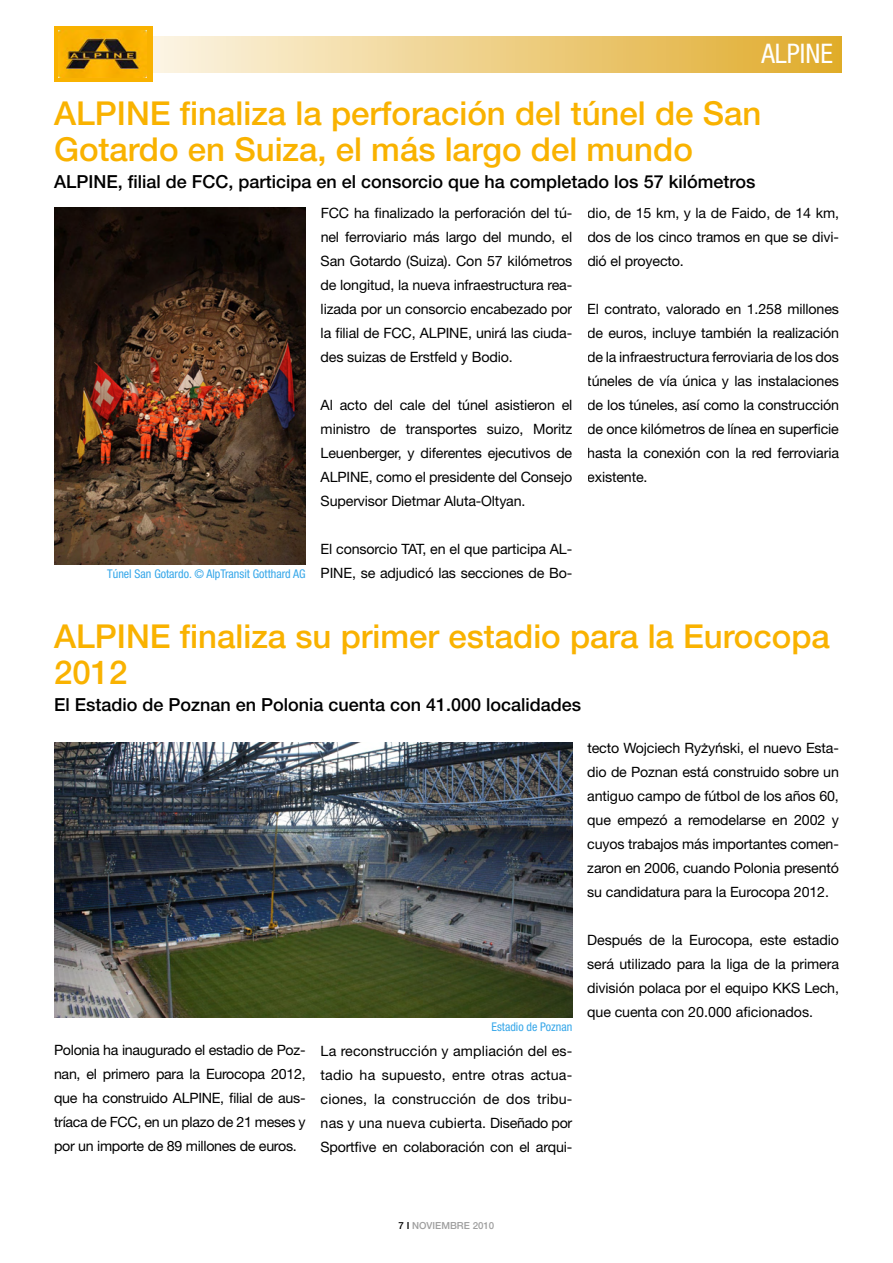
<style>
.page{position:relative;width:893px;height:1263px;background:#fff}
.page>*{position:absolute;margin:0;border:0;box-sizing:border-box;transform-origin:0 0}
.t1{font:500 33px/36px "Helvetica Neue";color:#f9b200}
.t2{font:condensed 27px "Helvetica Neue";color:#fff}
.t3{font:500 18px "Helvetica Neue";color:#000}
.t4{font:14.25px/24px "Helvetica Neue";letter-spacing:-.01em;color:#000;text-align:justify}
.t5{font:condensed 12px "Helvetica Neue";color:#36a7e9}
.t6{font:500 9.75px "Helvetica Neue";color:#9f9f9f}
.s1{font-family:"Arial"}
.s2{color:#000}
</style>
<div class="page">
<svg style="left:152px;top:36px;width:689px;height:36px;background:#eecf86"></svg>
<div style="left:54px;top:26px;width:98px;height:56px;background:#f9b200"></div>
<img style="left:59px;top:30px;width:88px;height:47px">
<img style="left:54px;top:743px;width:518px;height:274px">
<img style="left:54px;top:207px;width:252px;height:357px">
<h2 class="t2" style="left:761px;top:38px;width:73px">ALPINE</h2>
<h1 class="t1" style="left:54px;top:95px;width:709px">ALPINE finaliza la perforación del túnel de San<br>Gotardo en Suiza, el más largo del mundo</h1>
<p class="t3" style="left:54px;top:171px;width:703px">ALPINE, filial de FCC, participa en el consorcio que ha completado los 57 kilómetros</p>
<p class="t5" style="left:107px;top:566px;width:200px">Túnel San Gotardo. © AlpTransit Gotthard AG</p>
<p class="t4" style="left:321px;top:201px;width:253px">FCC ha finalizado la perforación del tú&shy;nel ferroviario más largo del mundo, el San Gotardo (Suiza). Con 57 kilómetros de longitud, la nueva infraestructura rea&shy;lizada por un consorcio encabezado por la filial de FCC, ALPINE, unirá las ciuda&shy;des suizas de Erstfeld y Bodio.</p>
<p class="t4" style="left:321px;top:393px;width:253px">Al acto del cale del túnel asistieron el ministro de transportes suizo, Moritz Leuenberger, y diferentes ejecutivos de ALPINE, como el presidente del Consejo Supervisor Dietmar Aluta-Oltyan.</p>
<p class="t4" style="left:321px;top:537px;width:253px">El consorcio TAT, en el que participa AL-<br>PINE, se adjudicó las secciones de Bo-</p>
<p class="t4" style="left:587px;top:201px;width:253px">dio, de 15 km, y la de Faido, de 14 km, dos de los cinco tramos en que se divi&shy;dió el proyecto.</p>
<p class="t4" style="left:587px;top:297px;width:253px">El contrato, valorado en 1.258 millones de euros, incluye también la realización de la infraestructura ferroviaria de los dos túneles de vía única y las instalaciones de los túneles, así como la construcción de once kilómetros de línea en superficie hasta la conexión con la red ferroviaria existente.</p>
<h1 class="t1" style="left:54px;top:618px;width:777px">ALPINE finaliza su primer estadio para la Eurocopa<br>2012</h1>
<p class="t3" style="left:54px;top:694px;width:529px">El Estadio de Poznan en Polonia cuenta con 41.000 localidades</p>
<p class="t5" style="left:491px;top:1020px;width:82px">Estadio de Poznan</p>
<p class="t4" style="left:54px;top:1038px;width:253px">Polonia ha inaugurado el estadio de Poz&shy;nan, el primero para la Eurocopa 2012, que ha construido ALPINE, filial de aus&shy;tríaca de FCC, en un plazo de 21 meses y por un importe de 89 millones de euros.</p>
<p class="t4" style="left:321px;top:1038px;width:253px">La reconstrucción y ampliación del es&shy;tadio ha supuesto, entre otras actua&shy;ciones, la construcción de dos tribu&shy;nas y una nueva cubierta. Diseñado por Sportfive en colaboración con el arqui-</p>
<p class="t4" style="left:587px;top:736px;width:253px">tecto Wojciech Ry<span class="s1">ż</span>y<span class="s1">ń</span>ski, el nuevo Esta&shy;dio de Poznan está construido sobre un antiguo campo de fútbol de los años 60, que empezó a remodelarse en 2002 y cuyos trabajos más importantes comen&shy;zaron en 2006, cuando Polonia presentó su candidatura para la Eurocopa 2012.</p>
<p class="t4" style="left:587px;top:928px;width:253px">Después de la Eurocopa, este estadio será utilizado para la liga de la primera división polaca por el equipo KKS Lech, que cuenta con 20.000 aficionados.</p>
<p class="t6" style="left:399px;top:1219px;width:97px"><span class="s2">7 I</span> NOVIEMBRE 2010</p>
</div>
